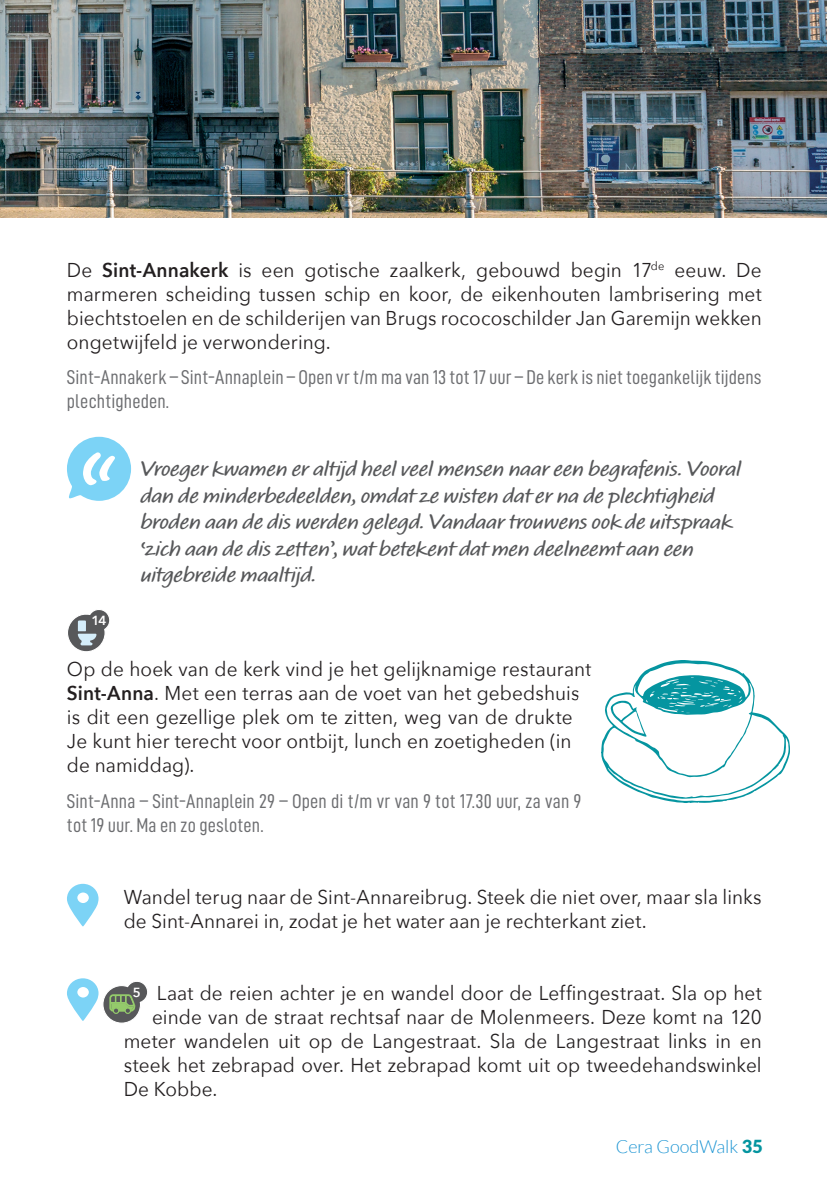
<style>
.page{position:relative;width:827px;height:1181px;background:#fff}
.page>*{position:absolute;margin:0;border:0;box-sizing:border-box;transform-origin:0 0}
.t1{font:600 22px/26.4px "Calliope MVB";letter-spacing:-.01em;color:#57585a}
.t2{font:20px/24px "Avenir Next";letter-spacing:.005em;color:#231f20;scale:.95 1}
.t3{font:20px/24px "D DIN Condensed";letter-spacing:.005em;color:#6c6d70}
.t4{font:300 18px "Lato";color:#1d95d3}
.t5{font:600 13.2px "Avenir Next";color:#fff}
.s1{font-weight:600}
.s2{font-weight:600;font-size:13.2px;color:#fff}
.s3{font-weight:900;color:#0595a0}
</style>
<div class="page">
<svg style="left:67px;top:437px;width:64px;height:64px"></svg>
<svg style="left:68px;top:610px;width:42px;height:42px"></svg>
<svg style="left:67px;top:884px;width:31px;height:42px"></svg>
<svg style="left:67px;top:978px;width:81px;height:45px"></svg>
<svg style="left:601px;top:660px;width:188px;height:143px"></svg>
<img style="left:0;top:0;width:826px;height:217px">
<p class="t2" style="left:67px;top:257px;width:732px;text-align:justify">De <span class="s1">Sint-Annakerk</span> is een gotische zaalkerk, gebouwd begin 17<sup>de</sup> eeuw. De marmeren scheiding tussen schip en koor, de eikenhouten lambrisering met biechtstoelen en de schilderijen van Brugs rococoschilder Jan Garemijn wekken ongetwijfeld je verwondering.</p>
<p class="t3" style="left:67px;top:365px;width:695px">Sint-Annakerk – Sint-Annaplein – Open vr t/m ma van 13 tot 17 uur – De kerk is niet toegankelijk tijdens plechtigheden.</p>
<p class="t1" style="left:141px;top:457px;width:602px">Vroeger kwamen er altijd heel veel mensen naar een begrafenis. Vooral dan de minderbedeelden, omdat ze wisten dat er na de plechtigheid broden aan de dis werden gelegd. Vandaar trouwens ook de uitspraak ‘zich aan de dis zetten’, wat betekent dat men deelneemt aan een uitgebreide maaltijd.</p>
<p class="t5" style="left:91px;top:609px;width:17px">14</p>
<p class="t2" style="left:67px;top:656px;width:553px">Op de hoek van de kerk vind je het gelijknamige restaurant <span class="s1">Sint-Anna</span>. Met een terras aan de voet van het gebedshuis is dit een gezellige plek om te zitten, weg van de drukte.<br>Je kunt hier terecht voor ontbijt, lunch en zoetigheden (in de namiddag).</p>
<p class="t3" style="left:67px;top:788px;width:515px">Sint-Anna – Sint-Annaplein 29 – Open di t/m vr van 9 tot 17.30 uur, za van 9 tot 19 uur. Ma en zo gesloten.</p>
<p class="t2" style="left:124px;top:884px;width:672px">Wandel terug naar de Sint-Annareibrug. Steek die niet over, maar sla links de Sint-Annarei in, zodat je het water aan je rechterkant ziet.</p>
<p class="t2" style="left:133px;top:980px;width:663px"><span class="s2">5</span> Laat de reien achter je en wandel door de Leffingestraat. Sla op het</p>
<p class="t2" style="left:152px;top:1004px;width:643px">einde van de straat rechtsaf naar de Molenmeers. Deze komt na 120</p>
<p class="t2" style="left:124px;top:1028px;width:672px">meter wandelen uit op de Langestraat. Sla de Langestraat links in en</p>
<p class="t2" style="left:124px;top:1052px;width:672px">steek het zebrapad over. Het zebrapad komt uit op tweedehandswinkel</p>
<p class="t2" style="left:124px;top:1076px;width:100px">De Kobbe.</p>
<p class="t4" style="left:615px;top:1137px;width:148px">Cera GoodWalk <span class="s3">35</span></p>
</div>
